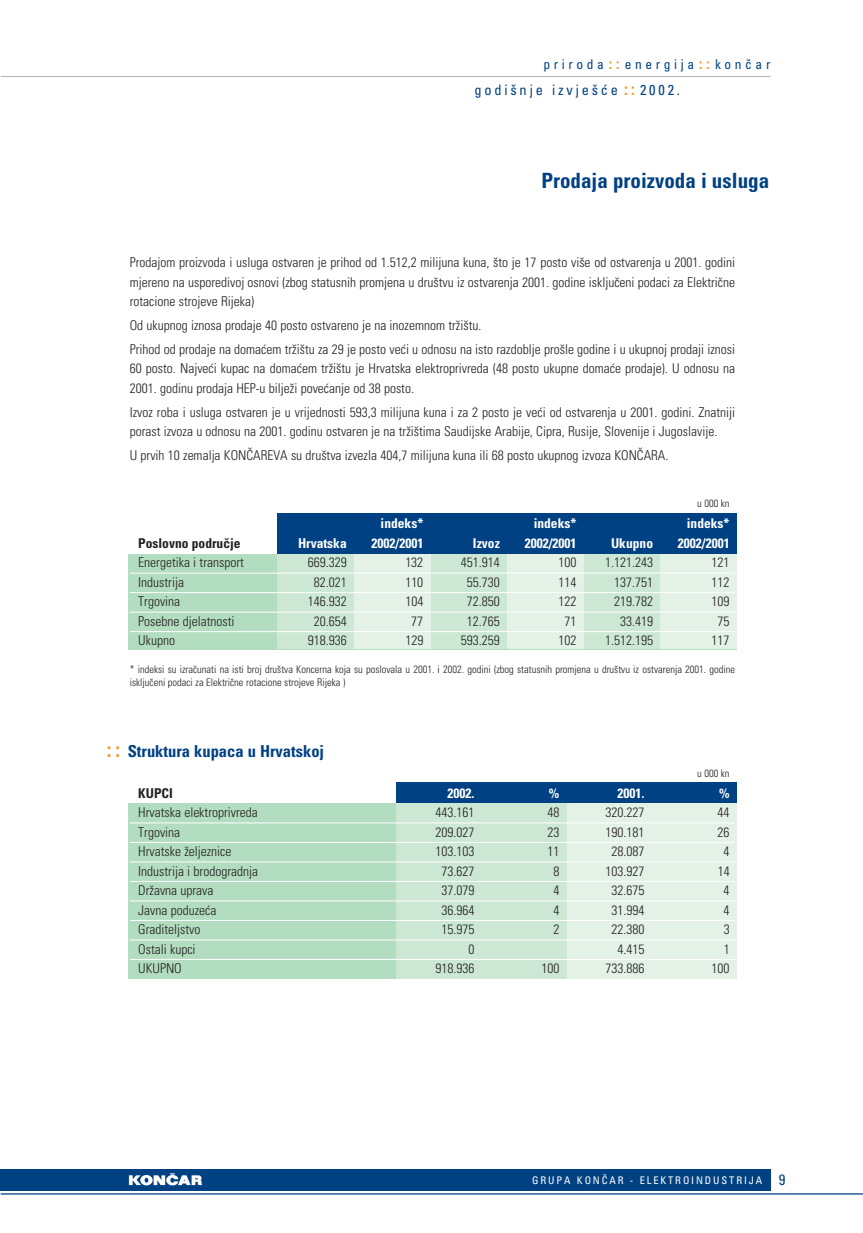
<style>
.page{position:relative;width:863px;height:1233px;background:#fff}
.page>*{position:absolute;margin:0;border:0;box-sizing:border-box;transform-origin:0 0}
.t1{font:700 condensed 21px "Univers";color:#004183}
.t2{font:700 condensed 16.5px "Univers";color:#004183}
.t3{font:condensed 14.4px "Univers";letter-spacing:.195em;color:#004183}
.t4{font:300 condensed 13.5px/19.5px "Univers";color:#231f1f}
.t5{font:700 condensed 13.5px "Univers";color:#fff}
.t6{font:condensed 13.5px "Univers";letter-spacing:.265em;color:#004183}
.t7{font:700 condensed 13.5px "Univers";color:#231f1f}
.t8{font:300 condensed 10.5px/12.6px "Univers";color:#231f1f}
.t9{font:condensed 10.5px "Univers";letter-spacing:.175em;color:#fff}
.s1{font-weight:700;font-size:15px;color:#f7941e}
.s2{font-weight:700;font-size:16.8px;color:#f7941e}
.s3{font-size:21px;color:#f7941e}
.s4{font-size:15px;color:#004183}
</style>
<div class="page">
<div style="left:396px;top:782px;width:340px;height:24px;background:#004183"></div>
<div style="left:128px;top:804px;width:608px;height:175px;background:#b3ddc0"></div>
<div style="left:277px;top:514px;width:459px;height:41px;background:#004183"></div>
<div style="left:128px;top:554px;width:608px;height:95px;background:#b3ddc0"></div>
<hr style="left:1px;top:76px;width:769px;height:1px;background:#b2b4b6">
<div style="left:1px;top:1169px;width:769px;height:22px;background:#004183"></div>
<hr style="left:1px;top:1193px;width:861px;height:2px;background:#004183">
<svg style="left:129px;top:1173px;width:73px;height:12px"></svg>
<div style="left:660px;top:554px;width:76px;height:95px;background:#e3f1e7"></div>
<div style="left:583px;top:554px;width:77px;height:95px;background:#cce8d4"></div>
<div style="left:507px;top:554px;width:76px;height:95px;background:#e3f1e7"></div>
<div style="left:430px;top:554px;width:77px;height:95px;background:#cce8d4"></div>
<div style="left:354px;top:554px;width:76px;height:95px;background:#e3f1e7"></div>
<div style="left:277px;top:554px;width:77px;height:95px;background:#cce8d4"></div>
<div style="left:566px;top:804px;width:170px;height:175px;background:#e3f1e7"></div>
<div style="left:396px;top:804px;width:170px;height:175px;background:#cce8d4"></div>
<hr style="left:130px;top:573px;width:605px;height:1px;background:#fff">
<hr style="left:130px;top:592px;width:605px;height:1px;background:#fff">
<hr style="left:130px;top:612px;width:605px;height:1px;background:#fff">
<hr style="left:130px;top:631px;width:605px;height:1px;background:#fff">
<hr style="left:130px;top:823px;width:605px;height:1px;background:#fff">
<hr style="left:130px;top:842px;width:605px;height:1px;background:#fff">
<hr style="left:130px;top:862px;width:605px;height:1px;background:#fff">
<hr style="left:130px;top:881px;width:605px;height:1px;background:#fff">
<hr style="left:130px;top:901px;width:605px;height:1px;background:#fff">
<hr style="left:130px;top:920px;width:605px;height:1px;background:#fff">
<hr style="left:130px;top:940px;width:605px;height:1px;background:#fff">
<hr style="left:130px;top:959px;width:605px;height:1px;background:#fff">
<p class="t6" style="left:543px;top:59px;width:228px">priroda<span class="s1">::</span> energija<span class="s1">::</span> konËar</p>
<p class="t3" style="left:474px;top:85px;width:207px">godiπnje izvjeπÊe <span class="s2">::</span> 2002.</p>
<h1 class="t1" style="left:541px;top:172px;width:229px">Prodaja proizvoda i usluga</h1>
<p class="t4" style="left:130px;top:254px;width:607px;text-align:justify">Prodajom proizvoda i usluga ostvaren je prihod od 1.512,2 milijuna kuna, πto je 17 posto viπe od ostvarenja u 2001. godini mjereno na usporedivoj osnovi (zbog statusnih promjena u druπtvu iz ostvarenja 2001. godine iskljuËeni podaci za ElektriËne rotacione strojeve Rijeka)</p>
<p class="t4" style="left:130px;top:315px;width:607px;line-height:23.7px">Od ukupnog iznosa prodaje 40 posto ostvareno je na inozemnom træiπtu.<br>Prihod od prodaje na domaÊem træiπtu za 29 je posto veÊi u odnosu na isto razdoblje proπle godine i u ukupnoj prodaji iznosi</p>
<p class="t4" style="left:130px;top:360px;width:607px">60 posto. NajveÊi kupac na domaÊem træiπtu je Hrvatska elektroprivreda (48 posto ukupne domaÊe prodaje). U odnosu na<br>2001. godinu prodaja HEP-u biljeæi poveÊanje od 38 posto.</p>
<p class="t4" style="left:130px;top:404px;width:607px">Izvoz roba i usluga ostvaren je u vrijednosti 593,3 milijuna kuna i za 2 posto je veÊi od ostvarenja u 2001. godini. Znatniji porast izvoza u odnosu na 2001. godinu ostvaren je na træiπtima Saudijske Arabije, Cipra, Rusije, Slovenije i Jugoslavije.</p>
<p class="t4" style="left:130px;top:447px;width:540px">U prvih 10 zemalja KON»AREVA su druπtva izvezla 404,7 milijuna kuna ili 68 posto ukupnog izvoza KON»ARA.</p>
<p class="t8" style="left:697px;top:498px;width:34px">u 000 kn</p>
<p class="t5" style="left:380px;top:519px;width:44px">indeks*</p>
<p class="t5" style="left:533px;top:519px;width:44px">indeks*</p>
<p class="t5" style="left:686px;top:519px;width:44px">indeks*</p>
<p class="t7" style="left:138px;top:538px;width:104px">Poslovno podruËje</p>
<p class="t5" style="left:298px;top:538px;width:50px">Hrvatska</p>
<p class="t5" style="left:371px;top:538px;width:53px">2002/2001</p>
<p class="t5" style="left:473px;top:538px;width:28px">Izvoz</p>
<p class="t5" style="left:524px;top:538px;width:53px">2002/2001</p>
<p class="t5" style="left:611px;top:538px;width:43px">Ukupno</p>
<p class="t5" style="left:678px;top:538px;width:53px">2002/2001</p>
<p class="t4" style="left:138px;top:554px;width:107px">Energetika i transport</p>
<p class="t4" style="left:308px;top:554px;width:40px">669.329</p>
<p class="t4" style="left:405px;top:554px;width:19px">132</p>
<p class="t4" style="left:461px;top:554px;width:40px">451.914</p>
<p class="t4" style="left:558px;top:554px;width:19px">100</p>
<p class="t4" style="left:605px;top:554px;width:49px">1.121.243</p>
<p class="t4" style="left:711px;top:554px;width:19px">121</p>
<p class="t4" style="left:138px;top:574px;width:47px">Industrija</p>
<p class="t4" style="left:314px;top:574px;width:34px">82.021</p>
<p class="t4" style="left:405px;top:574px;width:19px">110</p>
<p class="t4" style="left:467px;top:574px;width:34px">55.730</p>
<p class="t4" style="left:558px;top:574px;width:19px">114</p>
<p class="t4" style="left:614px;top:574px;width:40px">137.751</p>
<p class="t4" style="left:711px;top:574px;width:19px">112</p>
<p class="t4" style="left:138px;top:593px;width:43px">Trgovina</p>
<p class="t4" style="left:308px;top:593px;width:40px">146.932</p>
<p class="t4" style="left:405px;top:593px;width:19px">104</p>
<p class="t4" style="left:467px;top:593px;width:34px">72.850</p>
<p class="t4" style="left:558px;top:593px;width:19px">122</p>
<p class="t4" style="left:614px;top:593px;width:40px">219.782</p>
<p class="t4" style="left:711px;top:593px;width:19px">109</p>
<p class="t4" style="left:138px;top:613px;width:98px">Posebne djelatnosti</p>
<p class="t4" style="left:314px;top:613px;width:34px">20.654</p>
<p class="t4" style="left:411px;top:613px;width:13px">77</p>
<p class="t4" style="left:467px;top:613px;width:34px">12.765</p>
<p class="t4" style="left:564px;top:613px;width:13px">71</p>
<p class="t4" style="left:620px;top:613px;width:34px">33.419</p>
<p class="t4" style="left:717px;top:613px;width:13px">75</p>
<p class="t4" style="left:138px;top:632px;width:38px">Ukupno</p>
<p class="t4" style="left:308px;top:632px;width:40px">918.936</p>
<p class="t4" style="left:405px;top:632px;width:19px">129</p>
<p class="t4" style="left:461px;top:632px;width:40px">593.259</p>
<p class="t4" style="left:558px;top:632px;width:19px">102</p>
<p class="t4" style="left:605px;top:632px;width:49px">1.512.195</p>
<p class="t4" style="left:711px;top:632px;width:19px">117</p>
<p class="t8" style="left:130px;top:664px;width:607px">* indeksi su izraËunati na isti broj druπtva Koncerna koja su poslovala u 2001. i 2002. godini (zbog statusnih promjena u druπtvu iz ostvarenja 2001. godine iskljuËeni podaci za ElektriËne rotacione strojeve Rijeka )</p>
<p class="t2" style="left:107px;top:745px;width:219px"><span class="s3">: :</span> Struktura kupaca u Hrvatskoj</p>
<p class="t8" style="left:697px;top:768px;width:34px">u 000 kn</p>
<p class="t7" style="left:138px;top:788px;width:36px">KUPCI</p>
<p class="t5" style="left:447px;top:788px;width:28px">2002.</p>
<p class="t5" style="left:549px;top:788px;width:12px">%</p>
<p class="t5" style="left:617px;top:788px;width:28px">2001.</p>
<p class="t5" style="left:719px;top:788px;width:12px">%</p>
<p class="t4" style="left:138px;top:804px;width:121px">Hrvatska elektroprivreda</p>
<p class="t4" style="left:435px;top:804px;width:40px">443.161</p>
<p class="t4" style="left:547px;top:804px;width:13px">48</p>
<p class="t4" style="left:605px;top:804px;width:40px">320.227</p>
<p class="t4" style="left:717px;top:804px;width:13px">44</p>
<p class="t4" style="left:138px;top:824px;width:43px">Trgovina</p>
<p class="t4" style="left:435px;top:824px;width:40px">209.027</p>
<p class="t4" style="left:547px;top:824px;width:13px">23</p>
<p class="t4" style="left:605px;top:824px;width:40px">190.181</p>
<p class="t4" style="left:717px;top:824px;width:13px">26</p>
<p class="t4" style="left:138px;top:843px;width:95px">Hrvatske æeljeznice</p>
<p class="t4" style="left:435px;top:843px;width:40px">103.103</p>
<p class="t4" style="left:547px;top:843px;width:13px">11</p>
<p class="t4" style="left:611px;top:843px;width:34px">28.087</p>
<p class="t4" style="left:723px;top:843px;width:7px">4</p>
<p class="t4" style="left:138px;top:863px;width:121px">Industrija i brodogradnja</p>
<p class="t4" style="left:441px;top:863px;width:34px">73.627</p>
<p class="t4" style="left:553px;top:863px;width:7px">8</p>
<p class="t4" style="left:605px;top:863px;width:40px">103.927</p>
<p class="t4" style="left:717px;top:863px;width:13px">14</p>
<p class="t4" style="left:138px;top:882px;width:77px">Dræavna uprava</p>
<p class="t4" style="left:441px;top:882px;width:34px">37.079</p>
<p class="t4" style="left:553px;top:882px;width:7px">4</p>
<p class="t4" style="left:611px;top:882px;width:34px">32.675</p>
<p class="t4" style="left:723px;top:882px;width:7px">4</p>
<p class="t4" style="left:138px;top:902px;width:80px">Javna poduzeÊa</p>
<p class="t4" style="left:441px;top:902px;width:34px">36.964</p>
<p class="t4" style="left:553px;top:902px;width:7px">4</p>
<p class="t4" style="left:611px;top:902px;width:34px">31.994</p>
<p class="t4" style="left:723px;top:902px;width:7px">4</p>
<p class="t4" style="left:138px;top:921px;width:64px">Graditeljstvo</p>
<p class="t4" style="left:441px;top:921px;width:34px">15.975</p>
<p class="t4" style="left:553px;top:921px;width:7px">2</p>
<p class="t4" style="left:611px;top:921px;width:34px">22.380</p>
<p class="t4" style="left:723px;top:921px;width:7px">3</p>
<p class="t4" style="left:138px;top:941px;width:59px">Ostali kupci</p>
<p class="t4" style="left:468px;top:941px;width:7px">0</p>
<p class="t4" style="left:617px;top:941px;width:28px">4.415</p>
<p class="t4" style="left:723px;top:941px;width:7px">1</p>
<p class="t4" style="left:138px;top:960px;width:45px">UKUPNO</p>
<p class="t4" style="left:435px;top:960px;width:40px">918.936</p>
<p class="t4" style="left:541px;top:960px;width:19px">100</p>
<p class="t4" style="left:605px;top:960px;width:40px">733.886</p>
<p class="t4" style="left:711px;top:960px;width:19px">100</p>
<p class="t9" style="left:532px;top:1176px;width:255px">GRUPA KON»AR - ELEKTROINDUSTRIJA <span class="s4">9</span></p>
</div>
